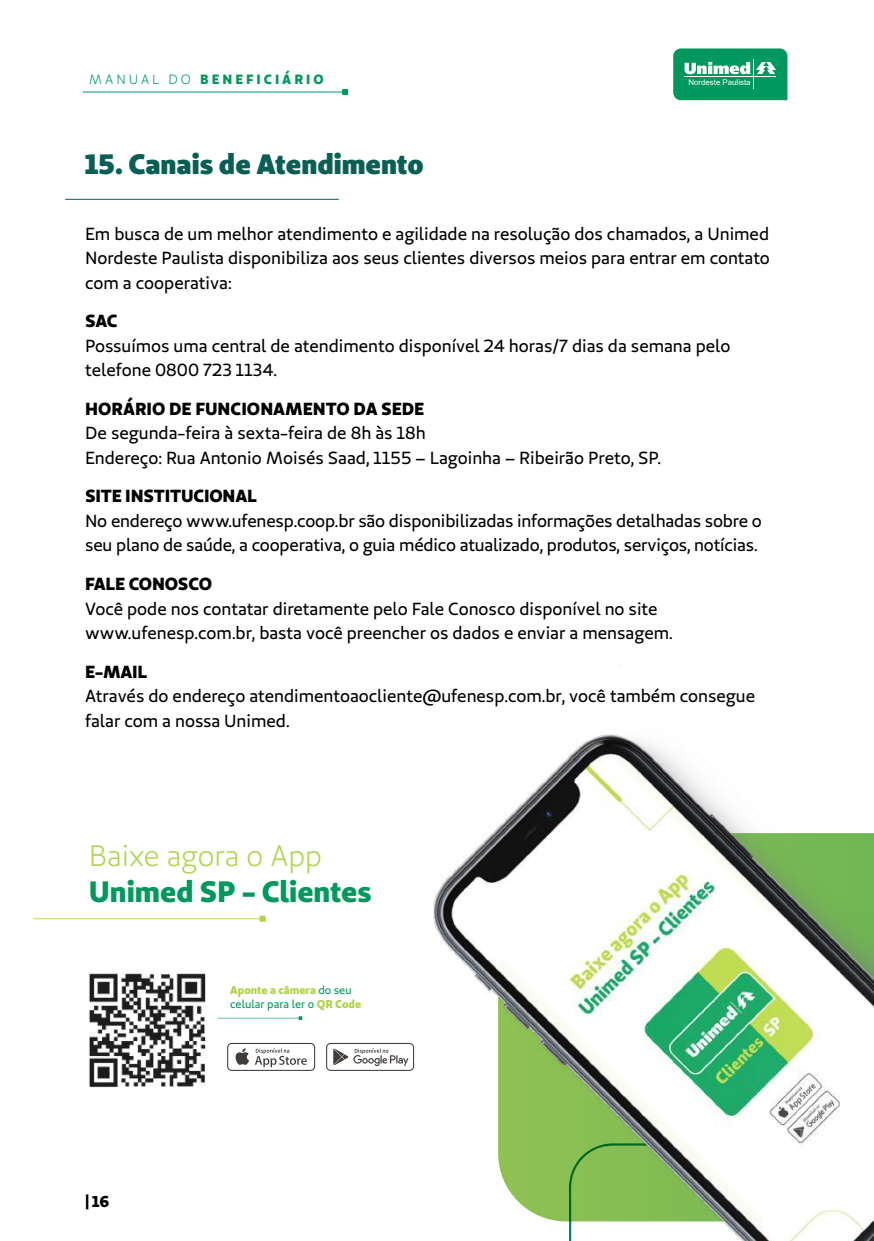
<style>
.page{position:relative;width:874px;height:1241px;background:#fff}
.page>*{position:absolute;margin:0;border:0;box-sizing:border-box;transform-origin:0 0}
.t1{font:700 29.4px "Unimed Sans 2020 Extra";color:#00995d}
.t2{font:29.4px "Unimed Sans 2020 Book";color:#b1d34b}
.t3{font:28px "Unimed Sans 2020 Black";color:#0a5f55}
.t4{font:17.5px/24.5px "Unimed Sans 2020 Regular";color:#000}
.t5{font:700 17.5px "Unimed Sans 2020 Extra";letter-spacing:-.01em;color:#000}
.t6{font:700 15.75px "Unimed Sans 2020 Extra";color:#000}
.t7{font:700 13.47px "Unimed Sans 2020 Extra";letter-spacing:.22em;color:#00995d}
.t8{font:11.2px "Unimed Sans 2020 Regular";color:#00995d}
.t9{font:700 11.2px "Unimed Sans 2020 Extra";color:#b1d34b}
.t10{font:7.88px "Arial";color:#fff}
.s1{font-family:"Unimed Sans 2020 Book";font-weight:400}
.s2{font-family:"Unimed Sans 2020 Regular";font-weight:400;color:#00995d}
.s3{font-family:"Unimed Sans 2020 Extra";font-weight:700;color:#b1d34b}
</style>
<div class="page">
<img style="left:433px;top:734px;width:440px;height:506px">
<hr style="left:65px;top:199px;width:273px;height:1px;background:#0c5f55">
<svg style="left:673px;top:48px;width:115px;height:53px;background:#24a674"></svg>
<hr style="left:684px;top:76px;width:91px;height:1px;background:#fff">
<hr style="left:83px;top:92px;width:261px;height:1px;background:#00995d">
<svg style="left:342px;top:89px;width:6px;height:6px"></svg>
<svg style="left:227px;top:1043px;width:88px;height:27px"></svg>
<svg style="left:326px;top:1043px;width:88px;height:27px"></svg>
<svg style="left:226px;top:1016px;width:76px;height:3px"></svg>
<img style="left:87px;top:973px;width:139px;height:115px">
<svg style="left:33px;top:915px;width:232px;height:6px"></svg>
<p class="t7" style="left:89px;top:70px;width:236px"><span class="s1">MANUAL DO</span> BENEFICIÁRIO</p>
<p class="t10" style="left:688px;top:76px;width:64px">Nordeste Paulista</p>
<h2 class="t3" style="left:85px;top:146px;width:340px">15. Canais de Atendimento</h2>
<p class="t4" style="left:85px;top:221px;width:686px;text-align:justify">Em busca de um melhor atendimento e agilidade na resolução dos chamados, a Unimed Nordeste Paulista disponibiliza aos seus clientes diversos meios para entrar em contato com a cooperativa:</p>
<p class="t5" style="left:85px;top:309px;width:34px">SAC</p>
<p class="t4" style="left:85px;top:333px;width:646px">Possuímos uma central de atendimento disponível 24 horas/7 dias da semana pelo telefone 0800 723 1134.</p>
<p class="t5" style="left:85px;top:397px;width:340px">HORÁRIO DE FUNCIONAMENTO DA SEDE</p>
<p class="t4" style="left:85px;top:421px;width:577px">De segunda-feira à sexta-feira de 8h às 18h<br>Endereço: Rua Antonio Moisés Saad, 1155 – Lagoinha – Ribeirão Preto, SP.</p>
<p class="t5" style="left:85px;top:484px;width:173px">SITE INSTITUCIONAL</p>
<p class="t4" style="left:85px;top:508px;width:677px">No endereço www.ufenesp.coop.br são disponibilizadas informações detalhadas sobre o seu plano de saúde, a cooperativa, o guia médico atualizado, produtos, serviços, notícias.</p>
<p class="t5" style="left:85px;top:572px;width:128px">FALE CONOSCO</p>
<p class="t4" style="left:85px;top:596px;width:589px">Você pode nos contatar diretamente pelo Fale Conosco disponível no site www.ufenesp.com.br, basta você preencher os dados e enviar a mensagem.</p>
<p class="t5" style="left:85px;top:659px;width:64px">E-MAIL</p>
<p class="t4" style="left:85px;top:683px;width:671px">Através do endereço atendimentoaocliente@ufenesp.com.br, você também consegue falar com a nossa Unimed.</p>
<h1 class="t2" style="left:89px;top:837px;width:234px">Baixe agora o App</h1>
<h1 class="t1" style="left:89px;top:871px;width:284px">Unimed SP - Clientes</h1>
<p class="t6" style="left:85px;top:1190px;width:26px">| 16</p>
<p class="t9" style="left:230px;top:982px;width:123px">Aponte a câmera <span class="s2">do seu</span></p>
<p class="t8" style="left:230px;top:997px;width:133px">celular para ler o <span class="s3">QR Code</span></p>
</div>
